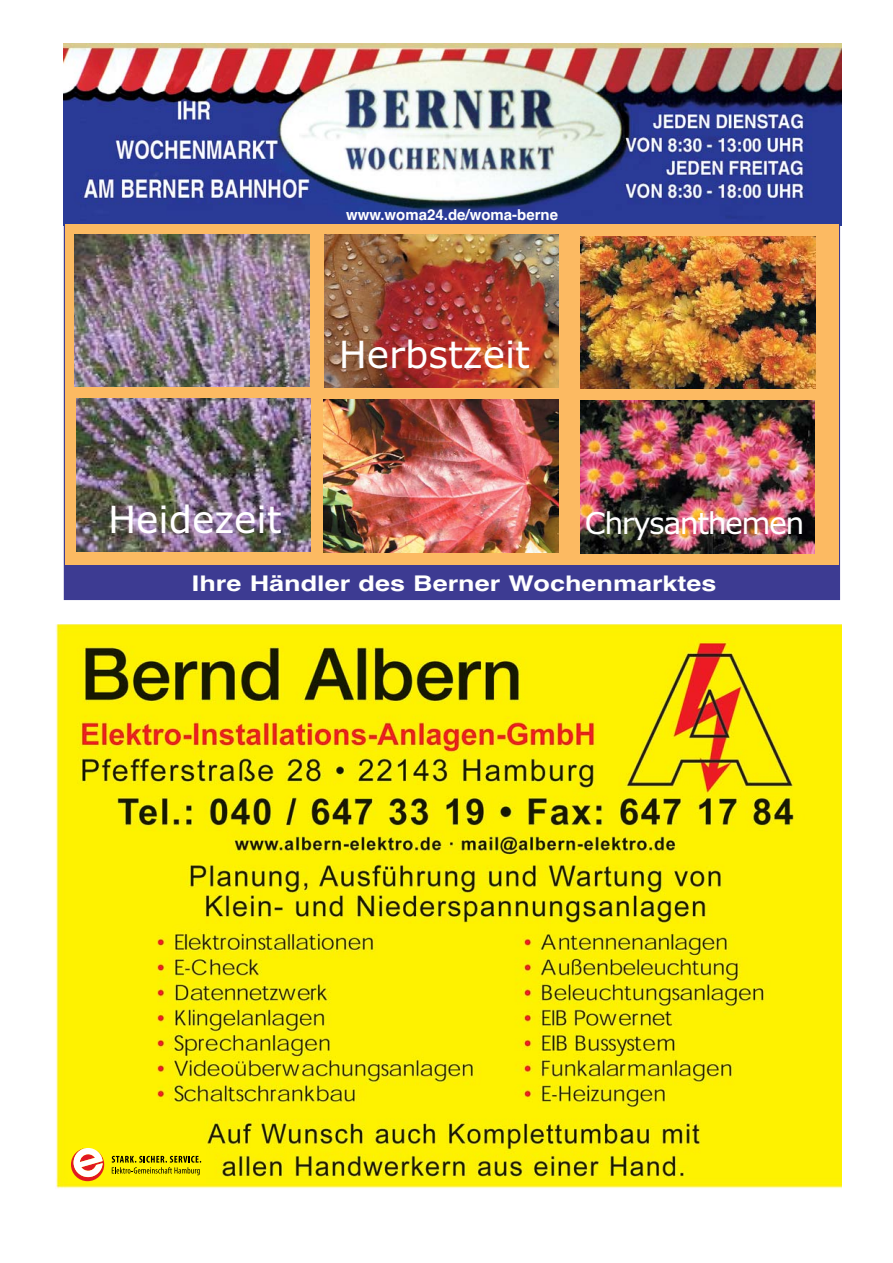
<style>
.page{position:relative;width:893px;height:1263px;background:#fff}
.page>*{position:absolute;margin:0;border:0;box-sizing:border-box;transform-origin:0 0}
.t1{font:37.5px "Verdana";color:#fff}
.t2{font:30px "Verdana";letter-spacing:-.05em;color:#fff}
.t3{font:700 21.6px "Helvetica";color:#fff;scale:1.25 1}
.t4{font:700 15px "Helvetica";color:#fff}
</style>
<div class="page">
<img style="left:56px;top:624px;width:786px;height:565px">
<div style="left:68px;top:1143px;width:137px;height:40px;background:#fff200"></div>
<svg style="left:112px;top:1156px;width:89px;height:19px"></svg>
<svg style="left:71px;top:1148px;width:33px;height:33px"></svg>
<img style="left:63px;top:44px;width:778px;height:182px">
<div style="left:64px;top:565px;width:775px;height:34px;background:#3d3b92"></div>
<div style="left:66px;top:225px;width:773px;height:340px;background:#fcba62"></div>
<img style="left:75px;top:234px;width:234px;height:153px">
<img style="left:325px;top:235px;width:234px;height:152px">
<img style="left:581px;top:236px;width:234px;height:153px">
<img style="left:580px;top:401px;width:234px;height:152px">
<img style="left:76px;top:399px;width:234px;height:152px">
<img style="left:324px;top:400px;width:234px;height:152px">
<p class="t4" style="left:346px;top:209px;width:214px">www.woma24.de/woma-berne</p>
<h1 class="t1" style="left:339px;top:333px;width:193px">Herbstzeit</h1>
<h1 class="t1" style="left:108px;top:498px;width:175px">Heidezeit</h1>
<h2 class="t2" style="left:585px;top:507px;width:221px">Chrysanthemen</h2>
<p class="t3" style="left:192px;top:575px;width:421px">Ihre Händler des Berner Wochenmarktes</p>
</div>
